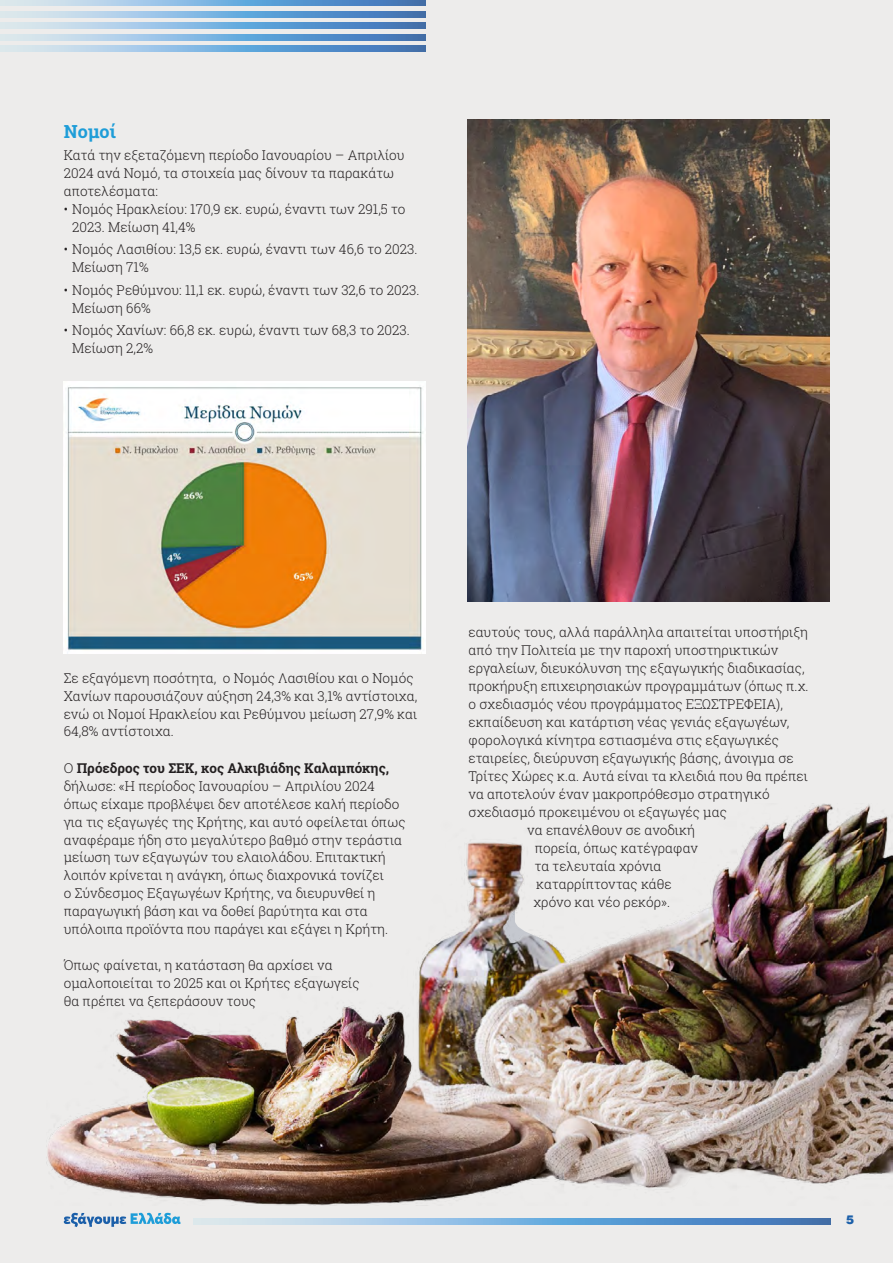
<style>
.page{position:relative;width:893px;height:1263px;background:#edeceb}
.page>*{position:absolute;margin:0;border:0;box-sizing:border-box;transform-origin:0 0}
.t1{font:700 18px "Roboto Slab";color:#1e9dd8}
.t2{font:300 13.5px/18px "Roboto Slab";color:#231f20}
.t3{font:900 12px "UB Helvetica";color:#1b5fa9}
.s1{font-weight:700}
</style>
<div class="page">
<svg style="left:0;top:0;width:426px;height:6px;background:#83b0d9"></svg>
<svg style="left:0;top:23px;width:426px;height:6px;background:#83b0d9"></svg>
<svg style="left:0;top:46px;width:426px;height:5px;background:#83b0d9"></svg>
<svg style="left:0;top:11px;width:426px;height:6px;background:#83b0d9"></svg>
<svg style="left:0;top:34px;width:426px;height:6px;background:#83b0d9"></svg>
<svg style="left:64px;top:1213px;width:117px;height:14px"></svg>
<svg style="left:194px;top:1219px;width:637px;height:5px;background:#83b0d9"></svg>
<img style="left:64px;top:382px;width:362px;height:272px">
<img style="left:468px;top:119px;width:361px;height:482px">
<img style="left:46px;top:803px;width:847px;height:403px">
<h1 class="t1" style="left:64px;top:119px;width:54px">Νομοί</h1>
<p class="t2" style="left:64px;top:146px;width:342px">Κατά την εξεταζόμενη περίοδο Ιανουαρίου – Απριλίου<br>2024 ανά Νομό, τα στοιχεία μας δίνουν τα παρακάτω αποτελέσματα:</p>
<p class="t2" style="left:72px;top:200px;width:335px;text-indent:-9px">• Νομός Ηρακλείου: 170,9 εκ. ευρώ, έναντι των 291,5 το<br>2023. Μείωση 41,4%</p>
<p class="t2" style="left:72px;top:240px;width:347px;text-indent:-9px">• Νομός Λασιθίου: 13,5 εκ. ευρώ, έναντι των 46,6 το 2023.<br>Μείωση 71%</p>
<p class="t2" style="left:72px;top:280px;width:349px;text-indent:-9px">• Νομός Ρεθύμνου: 11,1 εκ. ευρώ, έναντι των 32,6 το 2023.<br>Μείωση 66%</p>
<p class="t2" style="left:72px;top:321px;width:339px;text-indent:-9px">• Νομός Χανίων: 66,8 εκ. ευρώ, έναντι των 68,3 το 2023.<br>Μείωση 2,2%</p>
<p class="t2" style="left:64px;top:668px;width:355px">Σε εξαγόμενη ποσότητα, ο Νομός Λασιθίου και ο Νομός Χανίων παρουσιάζουν αύξηση 24,3% και 3,1% αντίστοιχα, ενώ οι Νομοί Ηρακλείου και Ρεθύμνου μείωση 27,9% και 64,8% αντίστοιχα.</p>
<p class="t2" style="left:64px;top:758px;width:343px">Ο <span class="s1">Πρόεδρος του ΣΕΚ, κος Αλκιβιάδης Καλαμπόκης, </span>δήλωσε: «Η περίοδος Ιανουαρίου – Απριλίου 2024 όπως είχαμε προβλέψει δεν αποτέλεσε καλή περίοδο για τις εξαγωγές της Κρήτης, και αυτό οφείλεται όπως αναφέραμε ήδη στο μεγαλύτερο βαθμό στην τεράστια μείωση των εξαγωγών του ελαιολάδου. Επιτακτική λοιπόν κρίνεται η ανάγκη, όπως διαχρονικά τονίζει<br>ο Σύνδεσμος Εξαγωγέων Κρήτης, να διευρυνθεί η παραγωγική βάση και να δοθεί βαρύτητα και στα υπόλοιπα προϊόντα που παράγει και εξάγει η Κρήτη.</p>
<p class="t2" style="left:64px;top:956px;width:297px">Όπως φαίνεται, η κατάσταση θα αρχίσει να ομαλοποιείται το 2025 και οι Κρήτες εξαγωγείς θα πρέπει να ξεπεράσουν τους</p>
<p class="t2" style="left:468px;top:623px;width:341px">εαυτούς τους, αλλά παράλληλα απαιτείται υποστήριξη</p>
<p class="t2" style="left:468px;top:641px;width:312px">από την Πολιτεία με την παροχή υποστηρικτικών</p>
<p class="t2" style="left:468px;top:659px;width:338px">εργαλείων, διευκόλυνση της εξαγωγικής διαδικασίας,</p>
<p class="t2" style="left:468px;top:677px;width:342px">προκήρυξη επιχειρησιακών προγραμμάτων (όπως π.χ.</p>
<p class="t2" style="left:468px;top:695px;width:316px">ο σχεδιασμός νέου προγράμματος ΕΞΩΣΤΡΕΦΕΙΑ),</p>
<p class="t2" style="left:468px;top:713px;width:322px">εκπαίδευση και κατάρτιση νέας γενιάς εξαγωγέων,</p>
<p class="t2" style="left:468px;top:731px;width:312px">φορολογικά κίνητρα εστιασμένα στις εξαγωγικές</p>
<p class="t2" style="left:468px;top:749px;width:327px">εταιρείες, διεύρυνση εξαγωγικής βάσης, άνοιγμα σε</p>
<p class="t2" style="left:468px;top:767px;width:341px">Τρίτες Χώρες κ.α. Αυτά είναι τα κλειδιά που θα πρέπει</p>
<p class="t2" style="left:468px;top:785px;width:303px">να αποτελούν έναν μακροπρόθεσμο στρατηγικό</p>
<p class="t2" style="left:468px;top:803px;width:260px">σχεδιασμό προκειμένου οι εξαγωγές μας</p>
<p class="t2" style="left:527px;top:821px;width:169px">να επανέλθουν σε ανοδική</p>
<p class="t2" style="left:535px;top:839px;width:165px">πορεία, όπως κατέγραφαν</p>
<p class="t2" style="left:535px;top:857px;width:128px">τα τελευταία χρόνια</p>
<p class="t2" style="left:536px;top:875px;width:137px">καταρρίπτοντας κάθε</p>
<p class="t2" style="left:533px;top:893px;width:139px">χρόνο και νέο ρεκόρ».</p>
<p class="t3" style="left:846px;top:1212px;width:10px">5</p>
</div>
